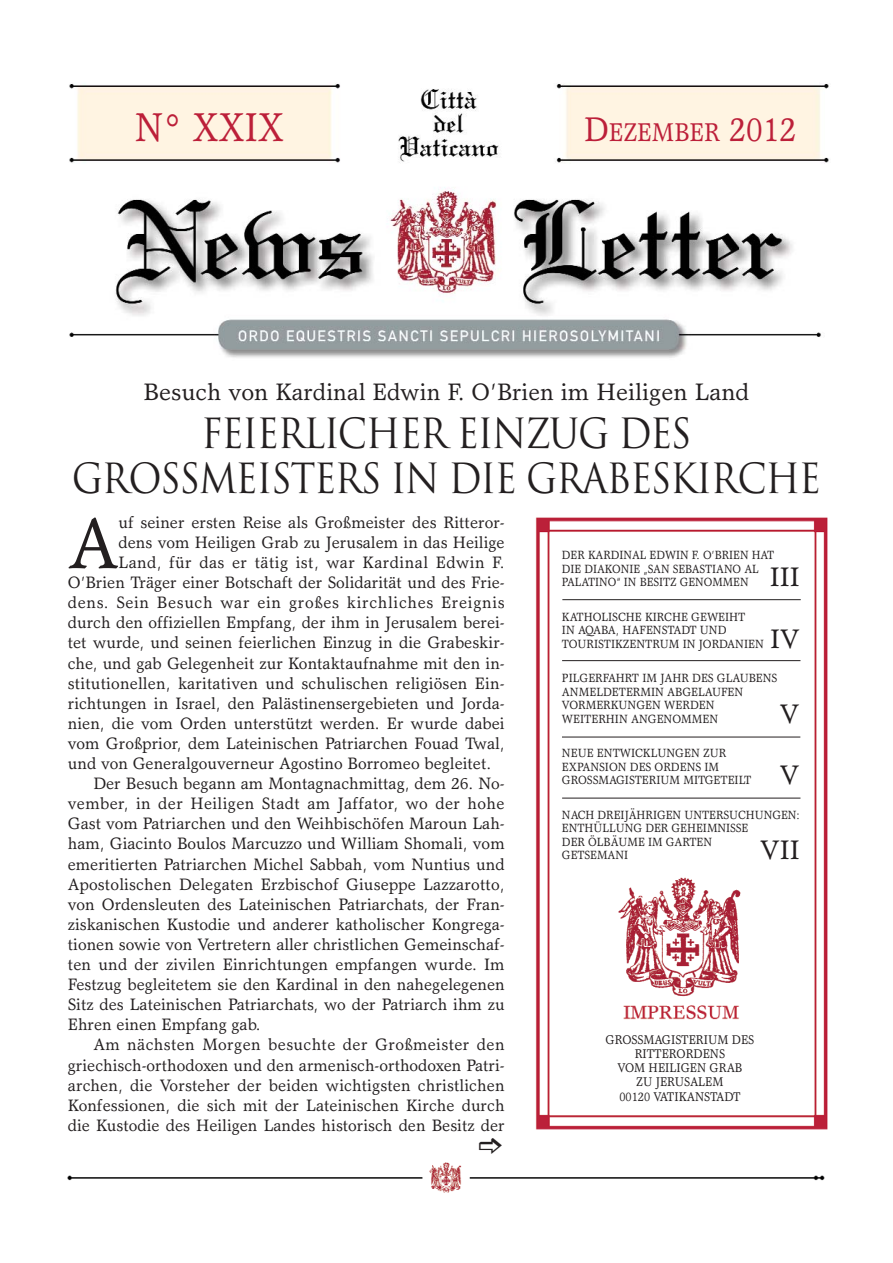
<style>
.page{position:relative;width:893px;height:1263px;background:#fff}
.page>*{position:absolute;margin:0;border:0;box-sizing:border-box;transform-origin:0 0}
.t1{font:72.45px "Garth Graphic";color:#231f20}
.t2{font:40.5px/45px "Trajan";letter-spacing:-.04em;color:#231f20;text-align:center;scale:.9 1}
.t3{font:40.5px "Garth Graphic";color:#bc1f39;scale:.87 1}
.t4{font:27px "Garth Graphic";color:#231f20}
.t5{font:25.8px "Garth Graphic";color:#bc1f39;scale:.9 1}
.t6{font:24px "Garth Graphic";color:#231f20}
.t7{font:16.65px "Garth Graphic";color:#231f20}
.t8{font:16.65px "Garth Graphic";letter-spacing:.02em;color:#231f20}
.t9{font:16.65px "Garth Graphic";letter-spacing:.04em;color:#231f20}
.t10{font:16.65px "Garth Graphic";letter-spacing:.025em;color:#231f20}
.t11{font:12.75px/14.2px "Garth Graphic";color:#231f20;text-align:center;scale:.9 1}
.t12{font:12px/13.5px "Garth Graphic";color:#231f20;scale:.92 1}
.t13{font:12px/13.5px "Garth Graphic";color:#231f20;scale:.91 1}
.t14{font:12px/13.5px "Garth Graphic";color:#231f20;scale:.9 1}
.s1{font-size:34.5px}
</style>
<div class="page">
<img style="left:69px;top:83px;width:760px;height:275px">
<img style="left:535px;top:517px;width:293px;height:613px">
<img style="left:617px;top:876px;width:130px;height:124px">
<hr style="left:562px;top:599px;width:238px;height:1px;background:#231f20">
<hr style="left:562px;top:660px;width:238px;height:1px;background:#231f20">
<hr style="left:562px;top:737px;width:238px;height:1px;background:#231f20">
<hr style="left:562px;top:798px;width:238px;height:1px;background:#231f20">
<img style="left:621px;top:1001px;width:120px;height:23px">
<div style="left:601px;top:1035px;width:157px;height:71px;background:#fff"></div>
<img style="left:67px;top:1175px;width:758px;height:6px">
<img style="left:428px;top:1162px;width:35px;height:31px">
<h2 class="t3" style="left:135px;top:111px;width:172px">N° XXIX</h2>
<h3 class="t5" style="left:584px;top:122px;width:237px"><span class="s1">D</span>EZEMBER <span class="s1">2012</span></h3>
<h3 class="t6" style="left:144px;top:383px;width:607px">Besuch von Kardinal Edwin F. O’Brien im Heiligen Land</h3>
<h2 class="t2" style="left:72px;top:411px;width:834px">FEIERLICHER EINZUG DES<br>GROSSMEISTERS IN DIE GRABESKIRCHE</h2>
<h1 class="t1" style="left:68px;top:516px;width:52px">A</h1>
<p class="t7" style="left:118px;top:516px;width:387px">uf seiner ersten Reise als Großmeister des Ritteror-</p>
<p class="t7" style="left:118px;top:536px;width:387px">dens vom Heiligen Grab zu Jerusalem in das Heilige</p>
<p class="t10" style="left:118px;top:556px;width:387px">Land, für das er tätig ist, war Kardinal Edwin F.</p>
<p class="t7" style="left:68px;top:576px;width:438px">O’Brien Träger einer Botschaft der Solidarität und des Frie-</p>
<p class="t9" style="left:68px;top:596px;width:438px">dens. Sein Besuch war ein großes kirchliches Ereignis</p>
<p class="t7" style="left:68px;top:616px;width:438px">durch den offiziellen Empfang, der ihm in Jerusalem berei-</p>
<p class="t7" style="left:68px;top:637px;width:438px">tet wurde, und seinen feierlichen Einzug in die Grabeskir-</p>
<p class="t7" style="left:68px;top:657px;width:438px">che, und gab Gelegenheit zur Kontaktaufnahme mit den in-</p>
<p class="t7" style="left:68px;top:677px;width:438px">stitutionellen, karitativen und schulischen religiösen Ein-</p>
<p class="t7" style="left:68px;top:697px;width:438px">richtungen in Israel, den Palästinensergebieten und Jorda-</p>
<p class="t7" style="left:68px;top:717px;width:438px">nien, die vom Orden unterstützt werden. Er wurde dabei</p>
<p class="t7" style="left:68px;top:737px;width:438px">vom Großprior, dem Lateinischen Patriarchen Fouad Twal,</p>
<p class="t7" style="left:68px;top:757px;width:425px">und von Generalgouverneur Agostino Borromeo begleitet.</p>
<p class="t7" style="left:93px;top:777px;width:413px">Der Besuch begann am Montagnachmittag, dem 26. No-</p>
<p class="t8" style="left:68px;top:797px;width:438px">vember, in der Heiligen Stadt am Jaffator, wo der hohe</p>
<p class="t7" style="left:68px;top:817px;width:438px">Gast vom Patriarchen und den Weihbischöfen Maroun Lah-</p>
<p class="t7" style="left:68px;top:838px;width:438px">ham, Giacinto Boulos Marcuzzo und William Shomali, vom</p>
<p class="t7" style="left:68px;top:858px;width:438px">emeritierten Patriarchen Michel Sabbah, vom Nuntius und</p>
<p class="t7" style="left:68px;top:878px;width:438px">Apostolischen Delegaten Erzbischof Giuseppe Lazzarotto,</p>
<p class="t7" style="left:68px;top:898px;width:438px">von Ordensleuten des Lateinischen Patriarchats, der Fran-</p>
<p class="t7" style="left:68px;top:918px;width:438px">ziskanischen Kustodie und anderer katholischer Kongrega-</p>
<p class="t7" style="left:68px;top:938px;width:438px">tionen sowie von Vertretern aller christlichen Gemeinschaf-</p>
<p class="t7" style="left:68px;top:958px;width:438px">ten und der zivilen Einrichtungen empfangen wurde. Im</p>
<p class="t7" style="left:68px;top:978px;width:438px">Festzug begleitetem sie den Kardinal in den nahegelegenen</p>
<p class="t7" style="left:68px;top:998px;width:438px">Sitz des Lateinischen Patriarchats, wo der Patriarch ihm zu</p>
<p class="t7" style="left:68px;top:1018px;width:194px">Ehren einen Empfang gab.</p>
<p class="t8" style="left:93px;top:1039px;width:413px">Am nächsten Morgen besuchte der Großmeister den</p>
<p class="t7" style="left:68px;top:1059px;width:438px">griechisch-orthodoxen und den armenisch-orthodoxen Patri-</p>
<p class="t7" style="left:68px;top:1079px;width:438px">archen, die Vorsteher der beiden wichtigsten christlichen</p>
<p class="t7" style="left:68px;top:1099px;width:438px">Konfessionen, die sich mit der Lateinischen Kirche durch</p>
<p class="t7" style="left:68px;top:1119px;width:438px">die Kustodie des Heiligen Landes historisch den Besitz der</p>
<p class="t14" style="left:562px;top:550px;width:237px">DER KARDINAL EDWIN F. O’BRIEN HAT<br>DIE DIAKONIE „SAN SEBASTIANO AL<br>PALATINO“ IN BESITZ GENOMMEN</p>
<h3 class="t4" style="left:769px;top:567px;width:31px">III</h3>
<p class="t12" style="left:562px;top:611px;width:221px">KATHOLISCHE KIRCHE GEWEIHT<br>IN AQABA, HAFENSTADT UND<br>TOURISTIKZENTRUM IN JORDANIEN</p>
<h3 class="t4" style="left:770px;top:629px;width:31px">IV</h3>
<p class="t12" style="left:562px;top:673px;width:235px">PILGERFAHRT IM JAHR DES GLAUBENS<br>ANMELDETERMIN ABGELAUFEN<br>VORMERKUNGEN WERDEN<br>WEITERHIN ANGENOMMEN</p>
<h3 class="t4" style="left:779px;top:704px;width:21px">V</h3>
<p class="t12" style="left:562px;top:748px;width:207px">NEUE ENTWICKLUNGEN ZUR<br>EXPANSION DES ORDENS IM<br>GROSSMAGISTERIUM MITGETEILT</p>
<h3 class="t4" style="left:779px;top:765px;width:21px">V</h3>
<p class="t13" style="left:562px;top:809px;width:263px">NACH DREIJÄHRIGEN UNTERSUCHUNGEN:<br>ENTHÜLLUNG DER GEHEIMNISSE<br>DER ÖLBÄUME IM GARTEN<br>GETSEMANI</p>
<h3 class="t4" style="left:760px;top:840px;width:41px">VII</h3>
<p class="t11" style="left:605px;top:1034px;width:167px">GROSSMAGISTERIUM DES<br>RITTERORDENS<br>VOM HEILIGEN GRAB<br>ZU JERUSALEM<br>00120 VATIKANSTADT</p>
</div>
